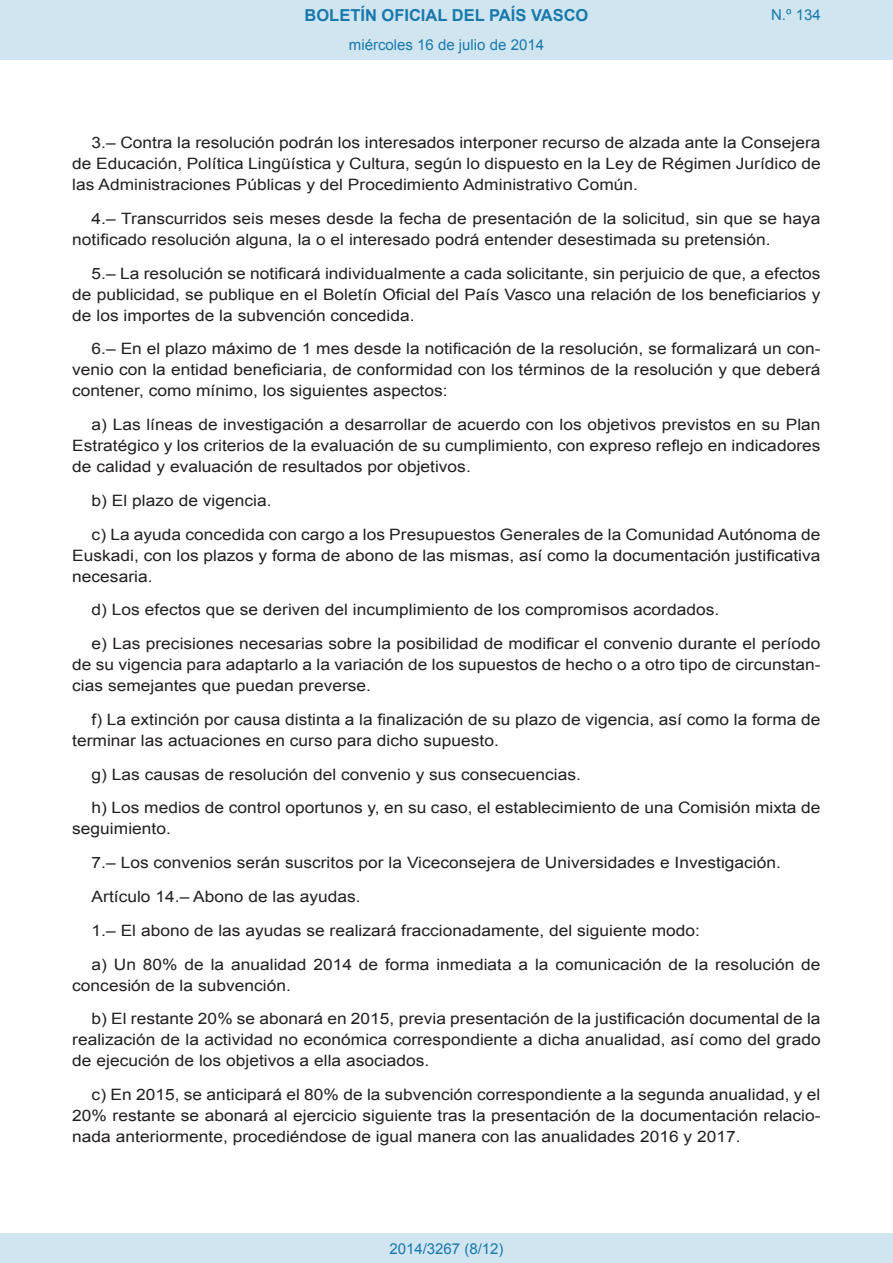
<style>
.page{position:relative;width:893px;height:1263px;background:#fff}
.page>*{position:absolute;margin:0;border:0;box-sizing:border-box;transform-origin:0 0}
.t1{font:700 16.5px "Arial";color:#1879ad}
.BOPVDetalle{font:15.6px/21px "Arial";color:#231f20;text-align:justify;scale:1.11 1}
.Paginacion_Centro{font:15px "Arial";color:#1879ad}
</style>
<div class="page">
<div style="left:0;top:0;width:893px;height:60px;background:#d0e5f0"></div>
<div style="left:0;top:1233px;width:893px;height:30px;background:#d0e5f0"></div>
<p class="t1" style="left:305px;top:4px;width:285px">BOLETÍN OFICIAL DEL PAÍS VASCO</p>
<p class="Paginacion_Centro" style="left:349px;top:35px;width:197px">miércoles 16 de julio de 2014</p>
<p class="Paginacion_Centro" style="left:771px;top:5px;width:51px">N.º 134</p>
<p class="BOPVDetalle" style="left:72px;top:132px;width:676px;text-indent:19px">3.– Contra la resolución podrán los interesados interponer recurso de alzada ante la Consejera de Educación, Política Lingüística y Cultura, según lo dispuesto en la Ley de Régimen Jurídico de las Administraciones Públicas y del Procedimiento Administrativo Común.</p>
<p class="BOPVDetalle" style="left:72px;top:208px;width:676px;text-indent:19px">4.– Transcurridos seis meses desde la fecha de presentación de la solicitud, sin que se haya notificado resolución alguna, la o el interesado podrá entender desestimada su pretensión.</p>
<p class="BOPVDetalle" style="left:72px;top:263px;width:676px;text-indent:19px">5.– La resolución se notificará individualmente a cada solicitante, sin perjuicio de que, a efectos de publicidad, se publique en el Boletín Oficial del País Vasco una relación de los beneficiarios y de los importes de la subvención concedida.</p>
<p class="BOPVDetalle" style="left:72px;top:339px;width:676px;text-indent:19px">6.– En el plazo máximo de 1 mes desde la notificación de la resolución, se formalizará un con&shy;venio con la entidad beneficiaria, de conformidad con los términos de la resolución y que deberá contener, como mínimo, los siguientes aspectos:</p>
<p class="BOPVDetalle" style="left:72px;top:414px;width:676px;text-indent:19px">a) Las líneas de investigación a desarrollar de acuerdo con los objetivos previstos en su Plan Estratégico y los criterios de la evaluación de su cumplimiento, con expreso reflejo en indicadores de calidad y evaluación de resultados por objetivos.</p>
<p class="BOPVDetalle" style="left:92px;top:490px;width:164px">b) El plazo de vigencia.</p>
<p class="BOPVDetalle" style="left:72px;top:524px;width:676px;text-indent:19px">c) La ayuda concedida con cargo a los Presupuestos Generales de la Comunidad Autónoma de Euskadi, con los plazos y forma de abono de las mismas, así como la documentación justificativa necesaria.</p>
<p class="BOPVDetalle" style="left:92px;top:600px;width:567px">d) Los efectos que se deriven del incumplimiento de los compromisos acordados.</p>
<p class="BOPVDetalle" style="left:72px;top:633px;width:676px;text-indent:19px">e) Las precisiones necesarias sobre la posibilidad de modificar el convenio durante el período de su vigencia para adaptarlo a la variación de los supuestos de hecho o a otro tipo de circunstan&shy;cias semejantes que puedan preverse.</p>
<p class="BOPVDetalle" style="left:72px;top:709px;width:676px;text-indent:19px">f) La extinción por causa distinta a la finalización de su plazo de vigencia, así como la forma de terminar las actuaciones en curso para dicho supuesto.</p>
<p class="BOPVDetalle" style="left:92px;top:764px;width:442px">g) Las causas de resolución del convenio y sus consecuencias.</p>
<p class="BOPVDetalle" style="left:72px;top:798px;width:675px;text-indent:19px">h) Los medios de control oportunos y, en su caso, el establecimiento de una Comisión mixta de seguimiento.</p>
<p class="BOPVDetalle" style="left:92px;top:852px;width:622px">7.– Los convenios serán suscritos por la Viceconsejera de Universidades e Investigación.</p>
<p class="BOPVDetalle" style="left:92px;top:886px;width:244px">Artículo 14.– Abono de las ayudas.</p>
<p class="BOPVDetalle" style="left:92px;top:920px;width:550px">1.– El abono de las ayudas se realizará fraccionadamente, del siguiente modo:</p>
<p class="BOPVDetalle" style="left:72px;top:954px;width:676px;text-indent:19px">a) Un 80% de la anualidad 2014 de forma inmediata a la comunicación de la resolución de concesión de la subvención.</p>
<p class="BOPVDetalle" style="left:72px;top:1008px;width:676px;text-indent:19px">b) El restante 20% se abonará en 2015, previa presentación de la justificación documental de la realización de la actividad no económica correspondiente a dicha anualidad, así como del grado de ejecución de los objetivos a ella asociados.</p>
<p class="BOPVDetalle" style="left:72px;top:1084px;width:676px;text-indent:19px">c) En 2015, se anticipará el 80% de la subvención correspondiente a la segunda anualidad, y el 20% restante se abonará al ejercicio siguiente tras la presentación de la documentación relacio&shy;nada anteriormente, procediéndose de igual manera con las anualidades 2016 y 2017.</p>
<p class="Paginacion_Centro" style="left:389px;top:1238px;width:116px">2014/3267 (8/12)</p>
</div>
